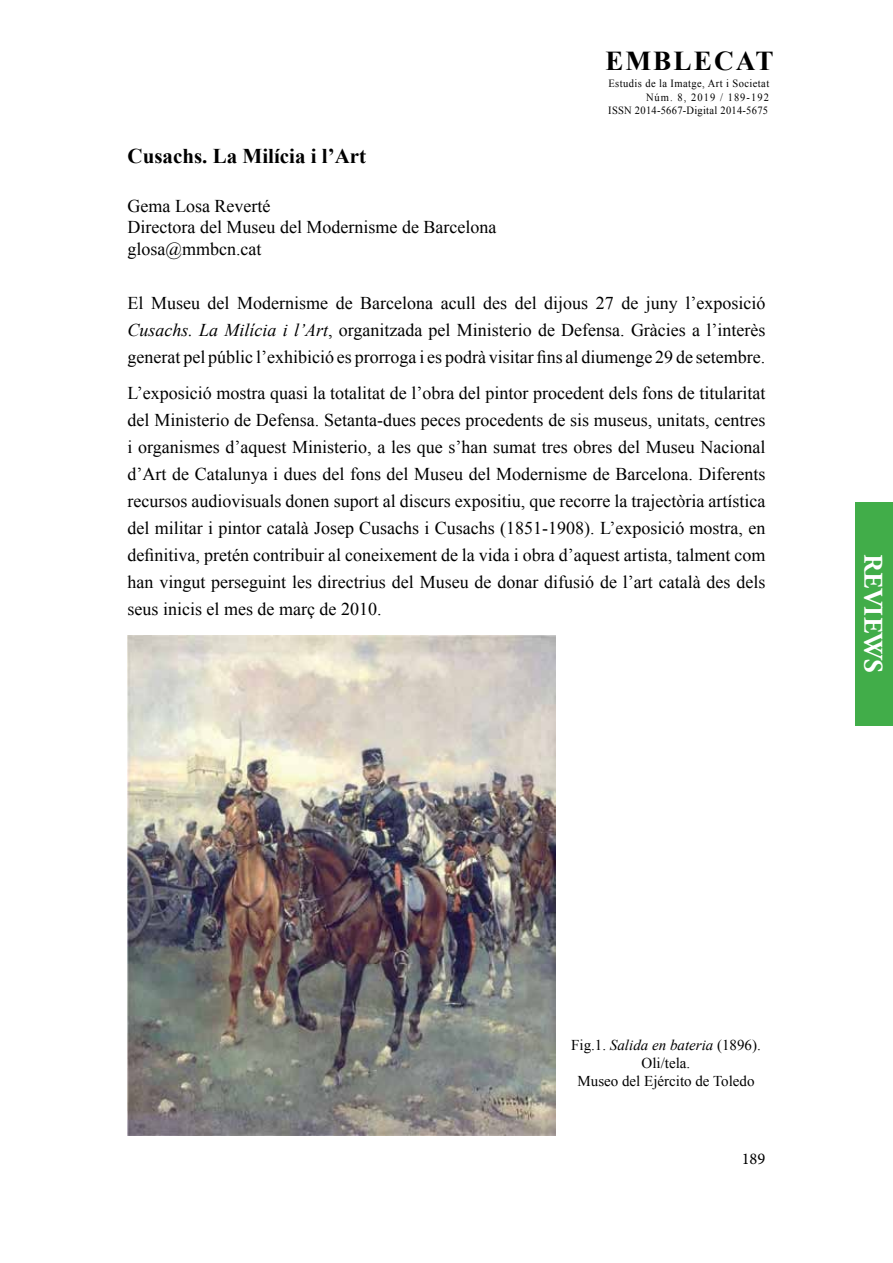
<style>
.page{position:relative;width:893px;height:1263px;background:#fff}
.page>*{position:absolute;margin:0;border:0;box-sizing:border-box;transform-origin:0 0}
.t1{font:700 27.3px "Times New Roman";letter-spacing:.075em;color:#000}
.t2{font:700 27px "Adobe Garamond Pro";color:#fff}
.t3{font:700 21px "Times New Roman";color:#000}
.t4{font:18px/27px "Times New Roman";color:#000;text-align:justify}
.t5{font:16.5px "Minion Pro";color:#000}
.t6{font:15px/18px "Times New Roman";color:#000;text-align:center}
.t7{font:10.95px/13.5px "Times New Roman";letter-spacing:.04em;color:#000;text-align:right;scale:.95 1}
.s1{font-style:italic}
</style>
<div class="page">
<div style="left:855px;top:502px;width:38px;height:223px;background:#41ad49"></div>
<img style="left:128px;top:636px;width:427px;height:499px">
<h1 class="t1" style="left:605px;top:42px;width:170px">EMBLECAT</h1>
<p class="t7" style="left:608px;top:77px;width:171px">Estudis de la Imatge, Art i Societat<br>Núm. 8, 2019 / 189-192<br>ISSN 2014-5667-Digital 2014-5675</p>
<p class="t3" style="left:128px;top:141px;width:240px">Cusachs. La Milícia i l’Art</p>
<p class="t4" style="left:128px;top:195px;width:370px;line-height:21.6px;text-align:left">Gema Losa Reverté<br>Directora del Museu del Modernisme de Barcelona glosa@mmbcn.cat</p>
<p class="t4" style="left:128px;top:289px;width:639px">El Museu del Modernisme de Barcelona acull des del dijous 27 de juny l’exposició <span class="s1">Cusachs. La Milícia i l’Art</span>, organitzada pel Ministerio de Defensa. Gràcies a l’interès generat pel públic l’exhibició es prorroga i es podrà visitar fins al diumenge 29 de setembre.</p>
<p class="t4" style="left:128px;top:379px;width:639px">L’exposició mostra quasi la totalitat de l’obra del pintor procedent dels fons de titularitat del Ministerio de Defensa. Setanta-dues peces procedents de sis museus, unitats, centres i organismes d’aquest Ministerio, a les que s’han sumat tres obres del Museu Nacional d’Art de Catalunya i dues del fons del Museu del Modernisme de Barcelona. Diferents recursos audiovisuals donen suport al discurs expositiu, que recorre la trajectòria artística del militar i pintor català Josep Cusachs i Cusachs (1851-1908). L’exposició mostra, en definitiva, pretén contribuir al coneixement de la vida i obra d’aquest artista, talment com han vingut perseguint les directrius del Museu de donar difusió de l’art català des dels seus inicis el mes de març de 2010.</p>
<h2 class="t2" style="left:889px;top:554px;width:120px;rotate:90deg">REVIEWS</h2>
<p class="t6" style="left:571px;top:1036px;width:191px">Fig.1. <span class="s1">Salida en bateria</span> (1896).<br>Oli/tela.<br>Museo del Ejército de Toledo</p>
<p class="t5" style="left:742px;top:1148px;width:25px">189</p>
</div>
